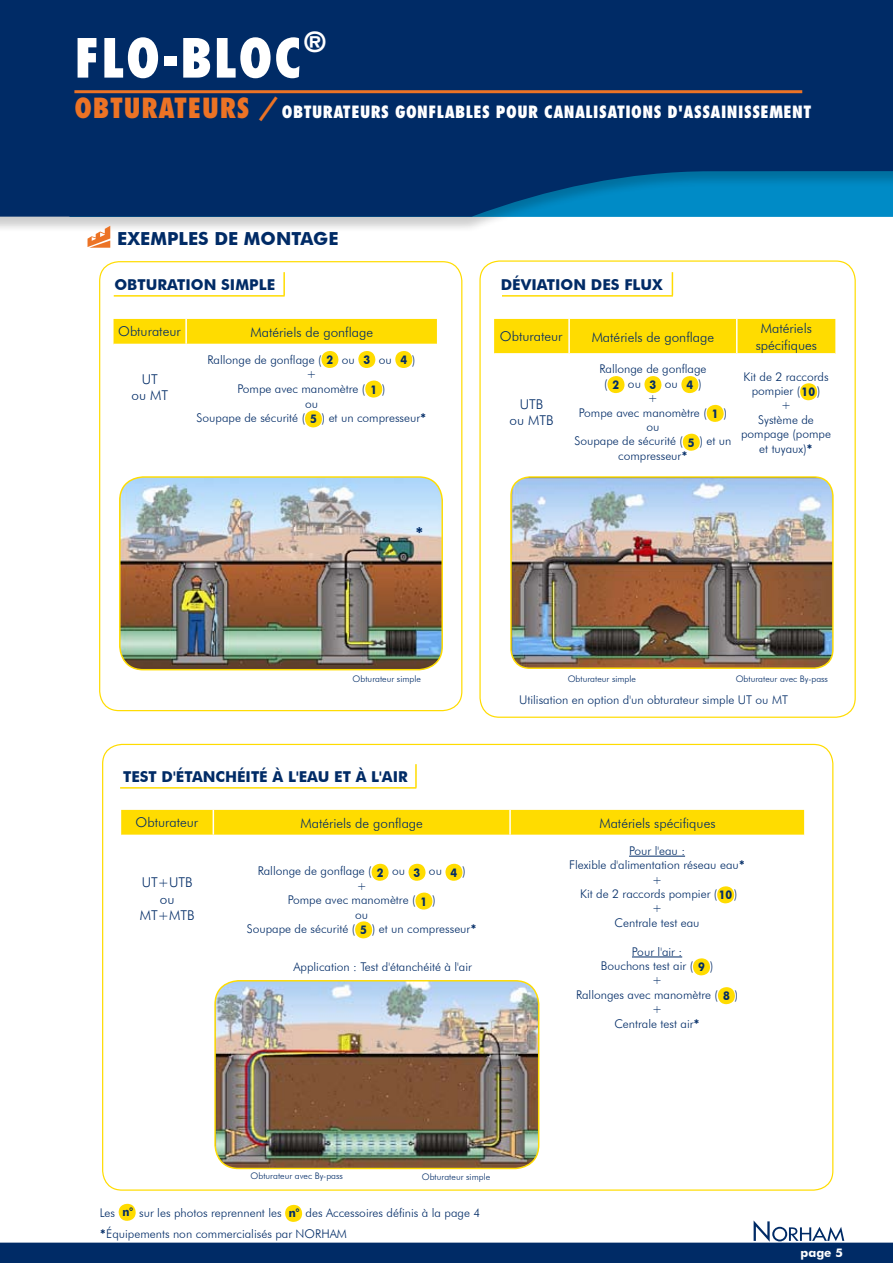
<style>
.page{position:relative;width:893px;height:1263px;background:#fff}
.page>*{position:absolute;margin:0;border:0;box-sizing:border-box;transform-origin:0 0}
.t1{font:800 condensed 52.5px "Futura";letter-spacing:.03em;color:#fff}
.t2{font:800 condensed 27px "Futura";color:#fff}
.t3{font:700 18px "Futura BT";color:#002b66}
.t4{font:800 condensed 16.5px "Futura";letter-spacing:.03em;color:#fff}
.t5{font:700 16.5px "Futura BT";color:#002b66}
.t6{font:700 15px "Futura BT";color:#002b66}
.t7{font:300 13.5px/16.2px "Futura BT";color:#002b66;text-align:center}
.t8{font:300 12px/14.4px "Futura BT";color:#002b66;text-align:center}
.t9{font:700 12px "Futura BT";color:#fff}
.t10{font:300 9px "Futura BT";color:#002b66}
.s1{font-size:27px;color:#ec7325}
.s2{font-weight:700}
</style>
<div class="page">
<svg style="left:0;top:0;width:892px;height:319px;fill:#002b66"></svg>
<svg style="left:0;top:1151px;width:892px;height:112px"></svg>
<svg style="left:754px;top:1220px;width:90px;height:22px"></svg>
<hr style="left:74px;top:90px;width:728px;height:3px;background:#ec7325">
<svg style="left:892px;top:0;width:1px;height:217px"></svg>
<svg style="left:892px;top:1242px;width:1px;height:21px"></svg>
<svg style="left:88px;top:226px;width:22px;height:22px"></svg>
<hr style="left:120px;top:787px;width:296px;height:2px;background:#ffdc00">
<hr style="left:415px;top:764px;width:2px;height:23px;background:#ffdc00">
<div style="left:121px;top:810px;width:683px;height:25px;background:#ffdc00"></div>
<hr style="left:509px;top:810px;width:2px;height:25px;background:#fff">
<div style="left:372px;top:864px;width:17px;height:17px;background:#ffdc00;border-radius:50%"></div>
<div style="left:408px;top:864px;width:17px;height:17px;background:#ffdc00;border-radius:50%"></div>
<div style="left:445px;top:864px;width:17px;height:17px;background:#ffdc00;border-radius:50%"></div>
<div style="left:415px;top:892px;width:17px;height:17px;background:#ffdc00;border-radius:50%"></div>
<div style="left:355px;top:921px;width:17px;height:17px;background:#ffdc00;border-radius:50%"></div>
<hr style="left:629px;top:856px;width:56px;height:1px;background:#002b66">
<hr style="left:632px;top:957px;width:50px;height:1px;background:#002b66">
<div style="left:717px;top:886px;width:17px;height:17px;background:#ffdc00;border-radius:50%"></div>
<div style="left:693px;top:958px;width:17px;height:17px;background:#ffdc00;border-radius:50%"></div>
<div style="left:718px;top:987px;width:17px;height:17px;background:#ffdc00;border-radius:50%"></div>
<div style="left:119px;top:1204px;width:17px;height:17px;background:#ffdc00;border-radius:50%"></div>
<div style="left:285px;top:1205px;width:17px;height:17px;background:#ffdc00;border-radius:50%"></div>
<svg style="left:114px;top:319px;width:323px;height:109px"></svg>
<hr style="left:185px;top:319px;width:2px;height:25px;background:#fff">
<hr style="left:114px;top:344px;width:72px;height:1px;background:#fff">
<hr style="left:186px;top:344px;width:251px;height:1px;background:#fff">
<div style="left:321px;top:351px;width:17px;height:17px;background:#ffdc00;border-radius:50%"></div>
<div style="left:358px;top:351px;width:17px;height:17px;background:#ffdc00;border-radius:50%"></div>
<div style="left:395px;top:351px;width:17px;height:17px;background:#ffdc00;border-radius:50%"></div>
<div style="left:365px;top:381px;width:17px;height:17px;background:#ffdc00;border-radius:50%"></div>
<div style="left:305px;top:410px;width:17px;height:17px;background:#ffdc00;border-radius:50%"></div>
<hr style="left:114px;top:295px;width:171px;height:2px;background:#ffdc00">
<hr style="left:283px;top:272px;width:2px;height:24px;background:#ffdc00">
<img style="left:120px;top:477px;width:322px;height:193px">
<div style="left:119px;top:476px;width:324px;height:194px;border:1px solid #ffdc00;border-radius:23px"></div>
<img style="left:215px;top:981px;width:324px;height:187px">
<div style="left:214px;top:980px;width:325px;height:189px;border:1px solid #ffdc00;border-radius:24px"></div>
<hr style="left:502px;top:295px;width:171px;height:2px;background:#ffdc00">
<svg style="left:672px;top:272px;width:1px;height:24px"></svg>
<svg style="left:494px;top:319px;width:341px;height:132px"></svg>
<hr style="left:568px;top:319px;width:2px;height:34px;background:#fff">
<hr style="left:736px;top:319px;width:1px;height:34px;background:#fff">
<hr style="left:494px;top:353px;width:75px;height:2px;background:#fff">
<hr style="left:569px;top:353px;width:168px;height:2px;background:#fff">
<hr style="left:737px;top:353px;width:98px;height:2px;background:#fff">
<div style="left:607px;top:376px;width:17px;height:17px;background:#ffdc00;border-radius:50%"></div>
<div style="left:644px;top:376px;width:17px;height:17px;background:#ffdc00;border-radius:50%"></div>
<div style="left:681px;top:376px;width:17px;height:17px;background:#ffdc00;border-radius:50%"></div>
<div style="left:707px;top:405px;width:17px;height:17px;background:#ffdc00;border-radius:50%"></div>
<div style="left:683px;top:434px;width:17px;height:17px;background:#ffdc00;border-radius:50%"></div>
<div style="left:800px;top:383px;width:17px;height:17px;background:#ffdc00;border-radius:50%"></div>
<img style="left:512px;top:478px;width:320px;height:189px">
<div style="left:510px;top:476px;width:324px;height:193px;border:1px solid #ffdc00;border-radius:19px"></div>
<h1 class="t1" style="left:74px;top:24px;width:229px">FLO-BLOC</h1>
<h2 class="t2" style="left:304px;top:25px;width:24px">®</h2>
<h3 class="t4" style="left:74px;top:102px;width:738px"><span class="s1">OBTURATEURS /</span> OBTURATEURS GONFLABLES POUR CANALISATIONS D'ASSAINISSEMENT</h3>
<h3 class="t3" style="left:117px;top:227px;width:223px">EXEMPLES DE MONTAGE</h3>
<p class="t6" style="left:114px;top:275px;width:162px">OBTURATION SIMPLE</p>
<p class="t7" style="left:118px;top:323px;width:64px">Obturateur</p>
<p class="t7" style="left:251px;top:324px;width:124px">Matériels de gonflage</p>
<p class="t7" style="left:132px;top:371px;width:38px">UT<br>ou MT</p>
<p class="t8" style="left:197px;top:352px;width:231px">Rallonge de gonflage ( <span class="s2">2</span> ou <span class="s2">3</span> ou <span class="s2">4</span> )<br>+<br>Pompe avec manomètre ( <span class="s2">1</span> )<br>ou<br>Soupape de sécurité ( <span class="s2">5</span> ) et un compresseur<span class="s2">*</span></p>
<h3 class="t5" style="left:415px;top:523px;width:10px">*</h3>
<p class="t10" style="left:353px;top:673px;width:70px">Obturateur simple</p>
<p class="t6" style="left:501px;top:275px;width:164px">DÉVIATION DES FLUX</p>
<p class="t7" style="left:500px;top:328px;width:64px">Obturateur</p>
<p class="t7" style="left:592px;top:329px;width:124px">Matériels de gonflage</p>
<p class="t7" style="left:756px;top:320px;width:63px">Matériels spécifiques</p>
<p class="t7" style="left:510px;top:396px;width:45px">UTB<br>ou MTB</p>
<p class="t8" style="left:574px;top:362px;width:159px">Rallonge de gonflage<br>( <span class="s2">2</span> ou <span class="s2">3</span> ou <span class="s2">4</span> )<br>+<br>Pompe avec manomètre ( <span class="s2">1</span> ) ou<br>Soupape de sécurité ( <span class="s2">5</span> ) et un compresseur<span class="s2">*</span></p>
<p class="t8" style="left:741px;top:369px;width:91px">Kit de 2 raccords pompier (<span class="s2">10</span> )<br>+<br>Système de pompage (pompe et tuyaux)<span class="s2">*</span></p>
<p class="t10" style="left:568px;top:673px;width:70px">Obturateur simple</p>
<p class="t10" style="left:736px;top:673px;width:94px">Obturateur avec By-pass</p>
<p class="t8" style="left:519px;top:693px;width:270px">Utilisation en option d'un obturateur simple UT ou MT</p>
<p class="t6" style="left:123px;top:767px;width:286px">TEST D'ÉTANCHÉITÉ À L'EAU ET À L'AIR</p>
<p class="t7" style="left:136px;top:814px;width:64px">Obturateur</p>
<p class="t7" style="left:300px;top:815px;width:124px">Matériels de gonflage</p>
<p class="t7" style="left:599px;top:815px;width:118px">Matériels spécifiques</p>
<p class="t7" style="left:140px;top:874px;width:56px">UT+UTB ou<br>MT+MTB</p>
<p class="t8" style="left:247px;top:864px;width:231px">Rallonge de gonflage ( <span class="s2">2</span> ou <span class="s2">3</span> ou <span class="s2">4</span> )<br>+<br>Pompe avec manomètre ( <span class="s2">1</span> )<br>ou<br>Soupape de sécurité ( <span class="s2">5</span> ) et un compresseur<span class="s2">*</span></p>
<p class="t8" style="left:293px;top:960px;width:180px">Application : Test d'étanchéité à l'air</p>
<p class="t10" style="left:251px;top:1171px;width:94px">Obturateur avec By-pass</p>
<p class="t10" style="left:422px;top:1171px;width:70px">Obturateur simple</p>
<p class="t8" style="left:100px;top:1205px;width:382px">Les <span class="s2">n°</span> sur les photos reprennent les <span class="s2">n°</span> des Accessoires définis à la page 4</p>
<p class="t8" style="left:100px;top:1226px;width:249px"><span class="s2">*</span>Équipements non commercialisés par NORHAM</p>
<p class="t8" style="left:569px;top:843px;width:177px">Pour l'eau :<br>Flexible d'alimentation réseau eau<span class="s2">* </span>+<br>Kit de 2 raccords pompier (<span class="s2">10</span> )<br>+<br>Centrale test eau</p>
<p class="t8" style="left:576px;top:944px;width:164px">Pour l'air :<br>Bouchons test air ( <span class="s2">9</span> )<br>+<br>Rallonges avec manomètre ( <span class="s2">8</span> ) +<br>Centrale test air<span class="s2">*</span></p>
<p class="t9" style="left:800px;top:1246px;width:44px">page 5</p>
</div>
